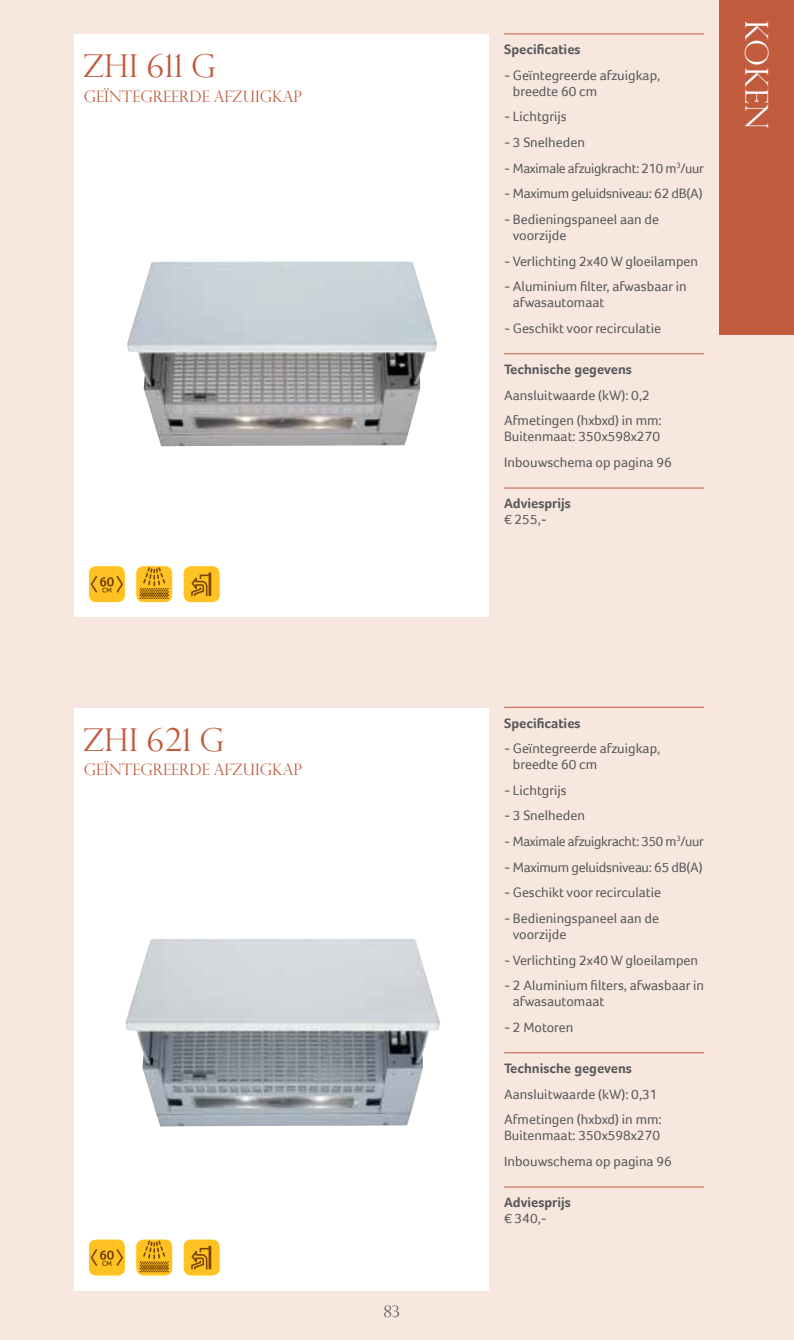
<style>
.page{position:relative;width:794px;height:1340px;background:#fff}
.page>*{position:absolute;margin:0;border:0;box-sizing:border-box;transform-origin:0 0}
.t1{font:300 31.5px "Perpetua Titling MT Std";color:#c15b3d}
.t2{font:300 31.5px "Perpetua Titling MT Std";color:#fff}
.t3{font:300 15.75px "Perpetua Titling MT Std";color:#c15b3d}
.t4{font:300 15.75px "Perpetua Titling MT Std";color:#58595b}
.t5{font:14px/15.8px "Foco";color:#58595b}
.t6{font:14px "Foco";letter-spacing:-.02em;color:#58595b}
.t7{font:700 14px "Foco";color:#58595b}
</style>
<div class="page">
<div style="left:0;top:0;width:794px;height:1339px;background:#f7e7de"></div>
<div style="left:74px;top:35px;width:415px;height:582px;background:#fff"></div>
<div style="left:74px;top:708px;width:415px;height:582px;background:#fff"></div>
<div style="left:719px;top:0;width:75px;height:335px;background:#c15b3d"></div>
<img style="left:127px;top:261px;width:310px;height:185px">
<img style="left:126px;top:938px;width:314px;height:188px">
<hr style="left:504px;top:33px;width:200px;height:1px;background:#c15b3d">
<hr style="left:504px;top:353px;width:200px;height:1px;background:#c15b3d">
<hr style="left:504px;top:487px;width:200px;height:1px;background:#c15b3d">
<hr style="left:504px;top:706px;width:200px;height:1px;background:#c15b3d">
<hr style="left:504px;top:1052px;width:200px;height:1px;background:#c15b3d">
<hr style="left:504px;top:1186px;width:200px;height:1px;background:#c15b3d">
<svg style="left:89px;top:566px;width:36px;height:36px"></svg>
<svg style="left:136px;top:566px;width:36px;height:36px"></svg>
<svg style="left:184px;top:566px;width:35px;height:36px"></svg>
<svg style="left:89px;top:1239px;width:36px;height:36px"></svg>
<svg style="left:136px;top:1239px;width:36px;height:36px"></svg>
<svg style="left:184px;top:1239px;width:35px;height:36px"></svg>
<h1 class="t1" style="left:84px;top:47px;width:133px">ZHI 611 G</h1>
<p class="t3" style="left:84px;top:87px;width:220px">GEÏNTEGREERDE AFZUIGKAP</p>
<h1 class="t1" style="left:84px;top:720px;width:142px">ZHI 621 G</h1>
<p class="t3" style="left:84px;top:760px;width:220px">GEÏNTEGREERDE AFZUIGKAP</p>
<p class="t4" style="left:383px;top:1301px;width:18px">83</p>
<p class="t7" style="left:504px;top:41px;width:78px">Specificaties</p>
<p class="t5" style="left:513px;top:67px;width:149px;text-indent:-9px">- Geïntegreerde afzuigkap, breedte 60 cm</p>
<p class="t5" style="left:504px;top:109px;width:64px">- Lichtgrijs</p>
<p class="t5" style="left:504px;top:134px;width:82px">- 3 Snelheden</p>
<p class="t6" style="left:504px;top:160px;width:201px">- Maximale afzuigkracht: 210 m<sup>3</sup>/uur</p>
<p class="t6" style="left:504px;top:186px;width:200px">- Maximum geluidsniveau: 62 dB(A)</p>
<p class="t5" style="left:513px;top:211px;width:148px;text-indent:-9px">- Bedieningspaneel aan de voorzijde</p>
<p class="t5" style="left:504px;top:253px;width:195px">- Verlichting 2x40 W gloeilampen</p>
<p class="t5" style="left:513px;top:278px;width:175px;text-indent:-9px">- Aluminium filter, afwasbaar in afwasautomaat</p>
<p class="t5" style="left:504px;top:320px;width:158px">- Geschikt voor recirculatie</p>
<p class="t7" style="left:504px;top:361px;width:129px">Technische gegevens</p>
<p class="t5" style="left:504px;top:382px;width:159px;line-height:25.7px">Aansluitwaarde (kW): 0,2<br>Afmetingen (hxbxd) in mm:</p>
<p class="t5" style="left:504px;top:423px;width:169px;line-height:25.7px">Buitenmaat: 350x598x270<br>Inbouwschema op pagina 96</p>
<p class="t7" style="left:504px;top:495px;width:68px">Adviesprijs</p>
<p class="t5" style="left:504px;top:511px;width:44px">€ 255,-</p>
<h1 class="t2" style="left:775px;top:20px;width:111px;rotate:90deg">KOKEN</h1>
<p class="t7" style="left:504px;top:714px;width:78px">Specificaties</p>
<p class="t5" style="left:513px;top:740px;width:149px;text-indent:-9px">- Geïntegreerde afzuigkap, breedte 60 cm</p>
<p class="t5" style="left:504px;top:782px;width:64px">- Lichtgrijs</p>
<p class="t5" style="left:504px;top:807px;width:82px">- 3 Snelheden</p>
<p class="t6" style="left:504px;top:833px;width:201px">- Maximale afzuigkracht: 350 m<sup>3</sup>/uur</p>
<p class="t6" style="left:504px;top:859px;width:200px">- Maximum geluidsniveau: 65 dB(A)</p>
<p class="t5" style="left:504px;top:884px;width:158px">- Geschikt voor recirculatie</p>
<p class="t5" style="left:513px;top:910px;width:148px;text-indent:-9px">- Bedieningspaneel aan de voorzijde</p>
<p class="t5" style="left:504px;top:951px;width:195px">- Verlichting 2x40 W gloeilampen</p>
<p class="t5" style="left:513px;top:977px;width:193px;text-indent:-9px">- 2 Aluminium filters, afwasbaar in afwasautomaat</p>
<p class="t5" style="left:504px;top:1018px;width:71px">- 2 Motoren</p>
<p class="t7" style="left:504px;top:1060px;width:129px">Technische gegevens</p>
<p class="t5" style="left:504px;top:1081px;width:159px;line-height:25.7px">Aansluitwaarde (kW): 0,31<br>Afmetingen (hxbxd) in mm:</p>
<p class="t5" style="left:504px;top:1122px;width:169px;line-height:25.7px">Buitenmaat: 350x598x270<br>Inbouwschema op pagina 96</p>
<p class="t7" style="left:504px;top:1194px;width:68px">Adviesprijs</p>
<p class="t5" style="left:504px;top:1210px;width:44px">€ 340,-</p>
</div>
